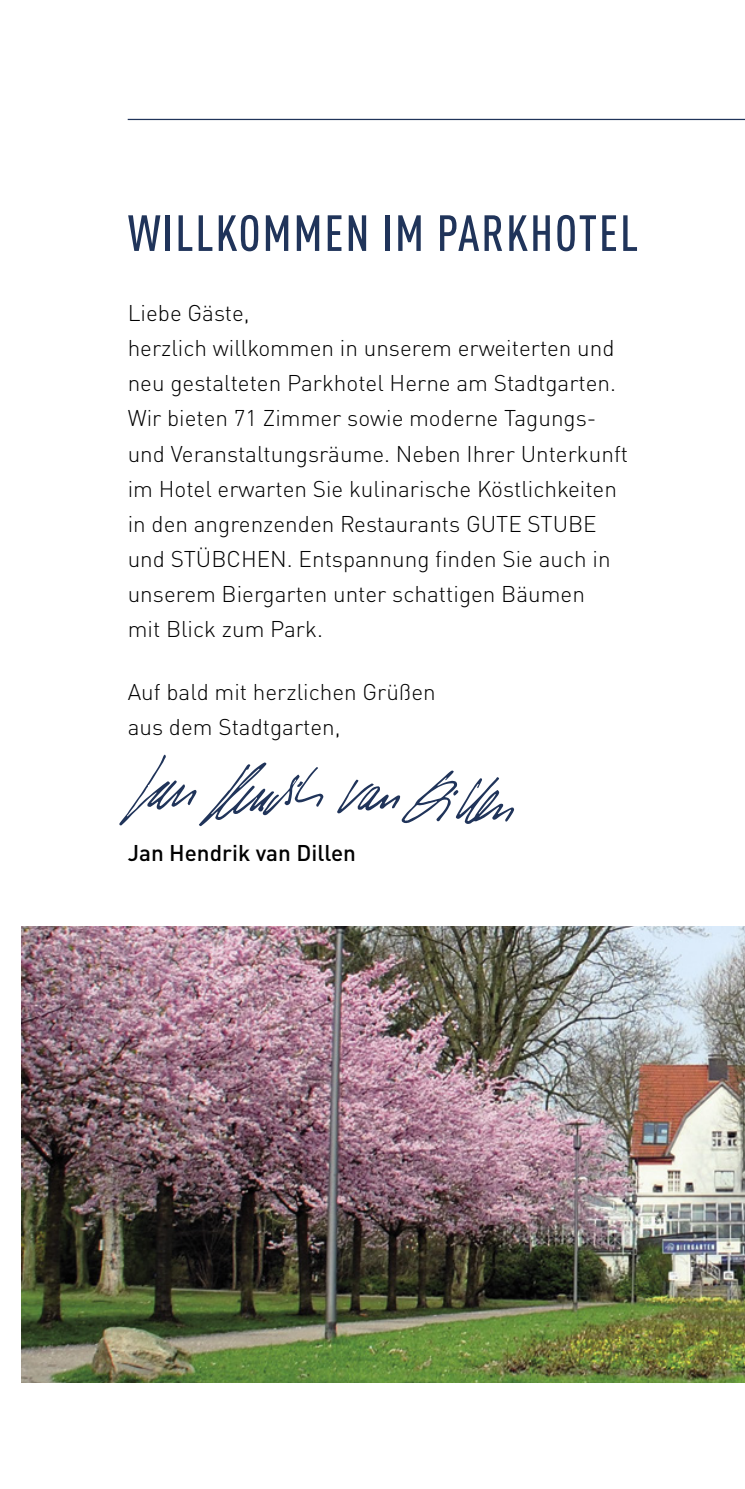
<style>
.page{position:relative;width:745px;height:1489px;background:#fff}
.page>*{position:absolute;margin:0;border:0;box-sizing:border-box;transform-origin:0 0}
.t1{font:500 condensed 50px "DIN Pro";letter-spacing:.04em;color:#20345a}
.t2{font:300 22.5px/35px "DIN Pro";color:#000}
.t3{font:500 22.5px "DIN Pro";color:#000}
</style>
<div class="page">
<img style="left:21px;top:926px;width:723px;height:456px">
<hr style="left:128px;top:119px;width:616px;height:1px;background:#20345a">
<svg style="left:337px;top:770px;width:177px;height:54px"></svg>
<svg style="left:119px;top:754px;width:204px;height:72px"></svg>
<h1 class="t1" style="left:128px;top:196px;width:511px">WILLKOMMEN IM PARKHOTEL</h1>
<p class="t2" style="left:128px;top:294px;width:501px">Liebe Gäste,<br>herzlich willkommen in unserem erweiterten und neu gestalteten Parkhotel Herne am Stadtgarten.<br>Wir bieten 71 Zimmer sowie moderne Tagungs&shy;und Veranstaltungsräume. Neben Ihrer Unterkunft im Hotel erwarten Sie kulinarische Köstlichkeiten in den angrenzenden Restaurants GUTE STUBE und STÜBCHEN. Entspannung finden Sie auch in unserem Biergarten unter schattigen Bäumen<br>mit Blick zum Park.</p>
<p class="t2" style="left:128px;top:672px;width:309px">Auf bald mit herzlichen Grüßen aus dem Stadtgarten,</p>
<p class="t3" style="left:128px;top:835px;width:230px">Jan Hendrik van Dillen</p>
</div>
